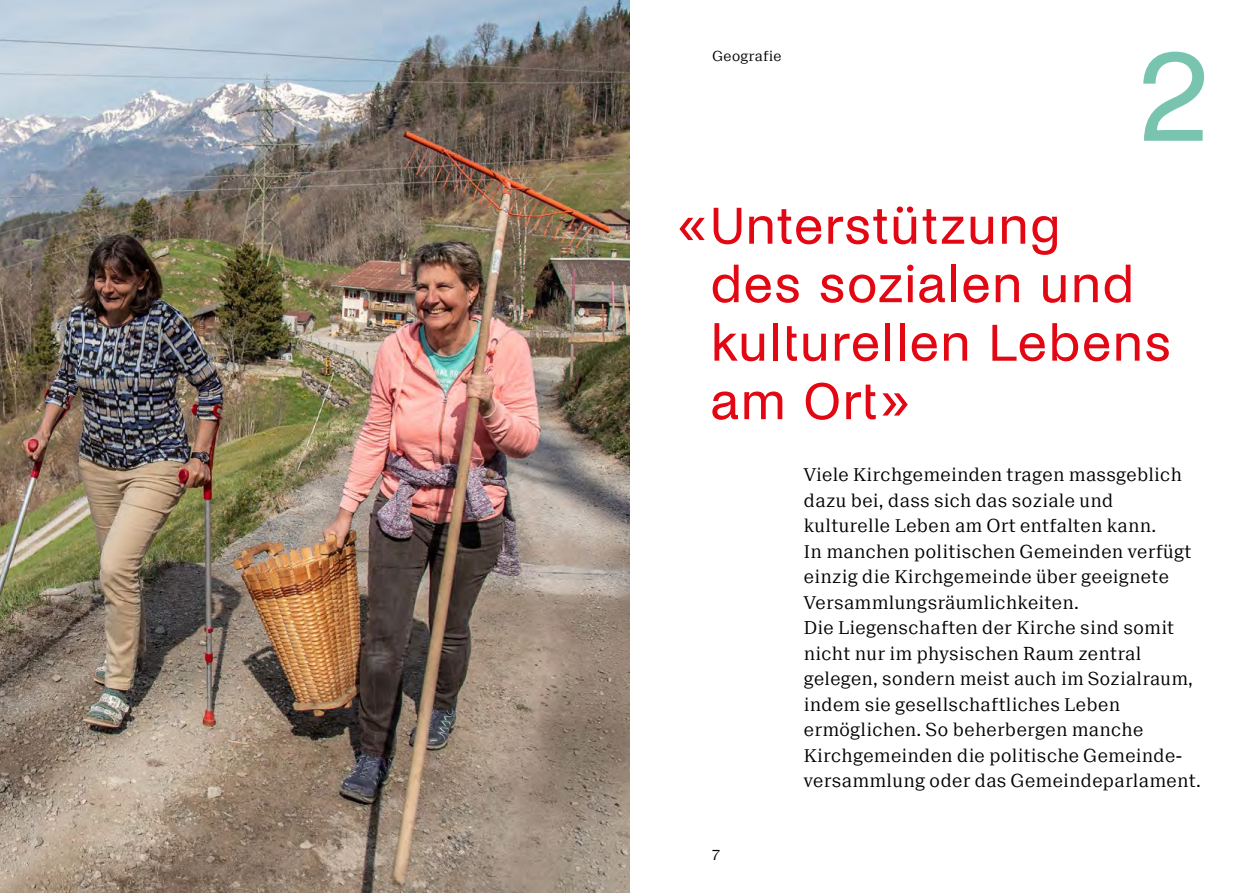
<style>
.page{position:relative;width:1259px;height:893px;background:#fff}
.page>*{position:absolute;margin:0;border:0;box-sizing:border-box;transform-origin:0 0}
.t1{font:135px "Noi Grotesk";color:#78c4af}
.t2{font:54px/58.5px "Noi Grotesk";letter-spacing:.02em;color:#e30613}
.t3{font:300 19.5px/25.5px "Suisse BP Neue";letter-spacing:.02em;color:#000}
.t4{font:300 15px "Suisse BP Neue";letter-spacing:.02em;color:#000}
.s1{font-family:"Acumin Variable Concept";font-size:57px}
</style>
<div class="page">
<img style="left:0;top:0;width:629px;height:893px">
<p class="t4" style="left:712px;top:47px;width:71px">Geografie</p>
<h1 class="t1" style="left:1138px;top:20px;width:75px">2</h1>
<h2 class="t2" style="left:710px;top:198px;width:462px;text-indent:-34px"><span class="s1">«</span>Unterstützung<br>des sozialen und kulturellen Lebens am Ort<span class="s1">»</span></h2>
<p class="t4" style="left:712px;top:845px;width:8px">7</p>
<p class="t3" style="left:804px;top:461px;width:398px">Viele Kirchgemeinden tragen massgeblich dazu bei, dass sich das soziale und kulturelle Leben am Ort entfalten kann.<br>In manchen politischen Gemeinden verfügt einzig die Kirchgemeinde über geeignete Versammlungsräumlichkeiten.<br>Die Liegenschaften der Kirche sind somit nicht nur im physischen Raum zentral gelegen, sondern meist auch im Sozialraum, indem sie gesellschaftliches Leben ermöglichen. So beherbergen manche Kirchgemeinden die politische Gemeinde&shy;versammlung oder das Gemeindeparlament.</p>
</div>
